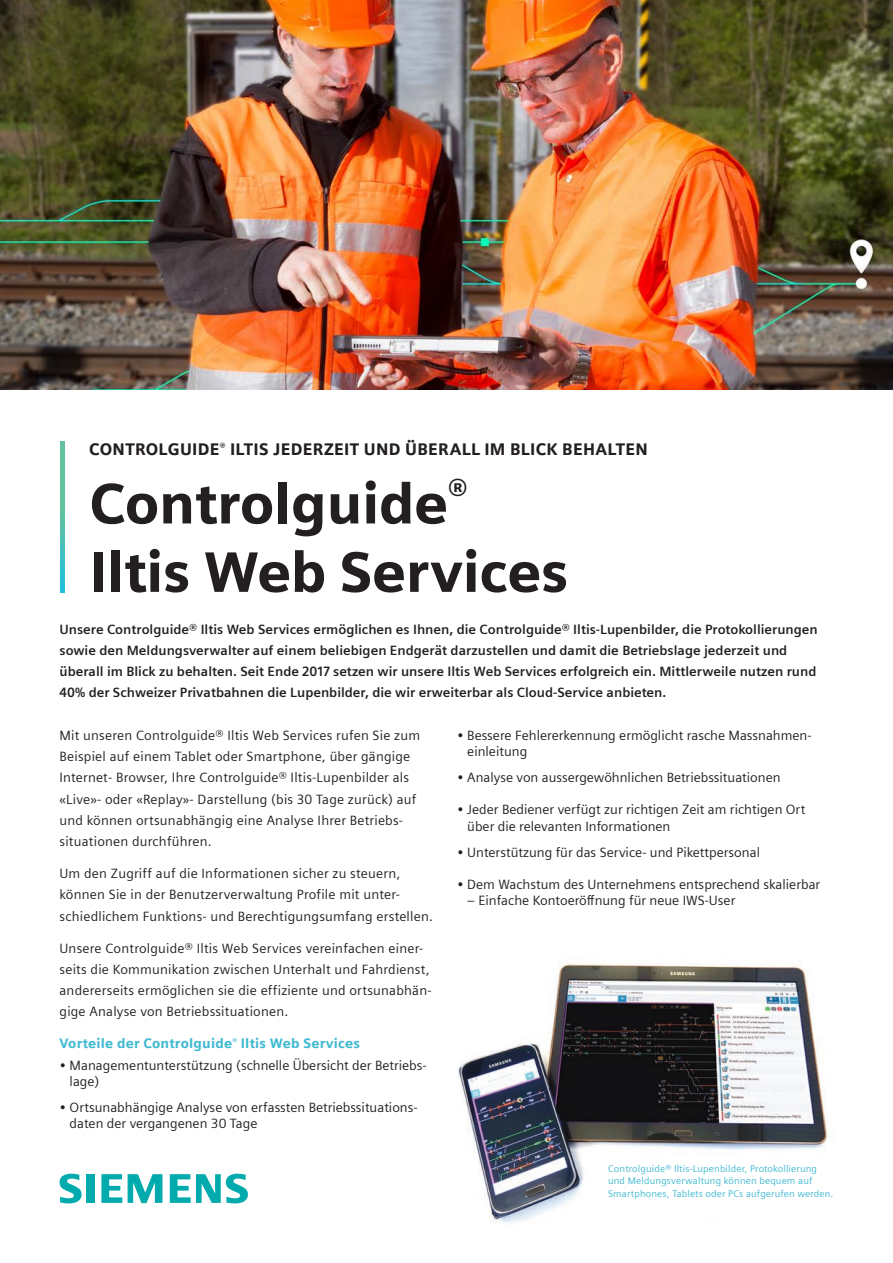
<style>
.page{position:relative;width:893px;height:1263px;background:#fff}
.page>*{position:absolute;margin:0;border:0;box-sizing:border-box;transform-origin:0 0}
.t1{font:900 57px/68.4px "Siemens Sans";letter-spacing:-.01em;color:#231f20}
.t2{font:900 16.5px "Siemens Sans";letter-spacing:.02em;color:#231f20}
.t3{font:13.5px/21.3px "Siemens Sans";letter-spacing:.01em;color:#231f20}
.t4{font:700 13.5px/21.3px "Siemens Sans";color:#231f20}
.t5{font:900 13.5px "Siemens Sans";letter-spacing:.015em;color:#41bad2}
.t6{font:9.75px/12.8px "Siemens Sans";letter-spacing:.015em;color:#41bad2}
</style>
<div class="page">
<img style="left:0;top:0;width:893px;height:389px">
<img style="left:458px;top:964px;width:370px;height:259px">
<svg style="left:61px;top:441px;width:4px;height:151px"></svg>
<svg style="left:60px;top:1174px;width:34px;height:29px"></svg>
<svg style="left:101px;top:1174px;width:21px;height:29px"></svg>
<svg style="left:128px;top:1174px;width:34px;height:29px"></svg>
<svg style="left:170px;top:1174px;width:78px;height:29px"></svg>
<p class="t2" style="left:89px;top:436px;width:560px">CONTROLGUIDE<sup>®</sup> ILTIS JEDERZEIT UND ÜBERALL IM BLICK BEHALTEN</p>
<h1 class="t1" style="left:89px;top:466px;width:481px">Controlguide<sup>®<br></sup>Iltis Web Services</h1>
<p class="t4" style="left:60px;top:617px;width:760px">Unsere Controlguide® Iltis Web Services ermöglichen es Ihnen, die Controlguide® Iltis-Lupenbilder, die Protokollierungen sowie den Meldungsverwalter auf einem beliebigen Endgerät darzustellen und damit die Betriebslage jederzeit und überall im Blick zu behalten. Seit Ende 2017 setzen wir unsere Iltis Web Services erfolgreich ein. Mittlerweile nutzen rund 40% der Schweizer Privatbahnen die Lupenbilder, die wir erweiterbar als Cloud-Service anbieten.</p>
<p class="t3" style="left:60px;top:724px;width:362px">Mit unseren Controlguide® Iltis Web Services rufen Sie zum Beispiel auf einem Tablet oder Smartphone, über gängige Internet- Browser, Ihre Controlguide® Iltis-Lupenbilder als «Live»- oder «Replay»- Darstellung (bis 30 Tage zurück) auf und können ortsunabhängig eine Analyse Ihrer Betriebs&shy;situationen durchführen.</p>
<p class="t3" style="left:60px;top:862px;width:375px">Um den Zugriff auf die Informationen sicher zu steuern, können Sie in der Benutzerverwaltung Profile mit unter&shy;schiedlichem Funktions- und Berechtigungsumfang erstellen.</p>
<p class="t3" style="left:60px;top:936px;width:374px">Unsere Controlguide® Iltis Web Services vereinfachen einer&shy;seits die Kommunikation zwischen Unterhalt und Fahrdienst, andererseits ermöglichen sie die effiziente und ortsunabhän&shy;gige Analyse von Betriebssituationen.</p>
<p class="t5" style="left:60px;top:1033px;width:302px">Vorteile der Controlguide<sup>®</sup> Iltis Web Services</p>
<p class="t3" style="left:70px;top:1056px;width:358px;line-height:16.2px;text-indent:-10px">• Managementunterstützung (schnelle Übersicht der Betriebs&shy;lage)</p>
<p class="t3" style="left:70px;top:1098px;width:350px;line-height:16.2px;text-indent:-10px">• Ortsunabhängige Analyse von erfassten Betriebssituations&shy;daten der vergangenen 30 Tage</p>
<p class="t3" style="left:467px;top:726px;width:346px;line-height:16.2px;text-indent:-10px">• Bessere Fehlererkennung ermöglicht rasche Massnahmen&shy;einleitung</p>
<p class="t3" style="left:457px;top:766px;width:325px">• Analyse von aussergewöhnlichen Betriebssituationen</p>
<p class="t3" style="left:467px;top:801px;width:340px;line-height:16.2px;text-indent:-10px">• Jeder Bediener verfügt zur richtigen Zeit am richtigen Ort über die relevanten Informationen</p>
<p class="t3" style="left:457px;top:841px;width:304px">• Unterstützung für das Service- und Pikettpersonal</p>
<p class="t3" style="left:457px;top:872px;width:365px">• Dem Wachstum des Unternehmens entsprechend skalierbar</p>
<p class="t3" style="left:467px;top:889px;width:270px">– Einfache Kontoeröffnung für neue IWS-User</p>
<p class="t6" style="left:608px;top:1161px;width:227px">Controlguide® Iltis-Lupenbilder, Protokollierung und Meldungsverwaltung können bequem auf<br>Smartphones, Tablets oder PCs aufgerufen werden.</p>
</div>
